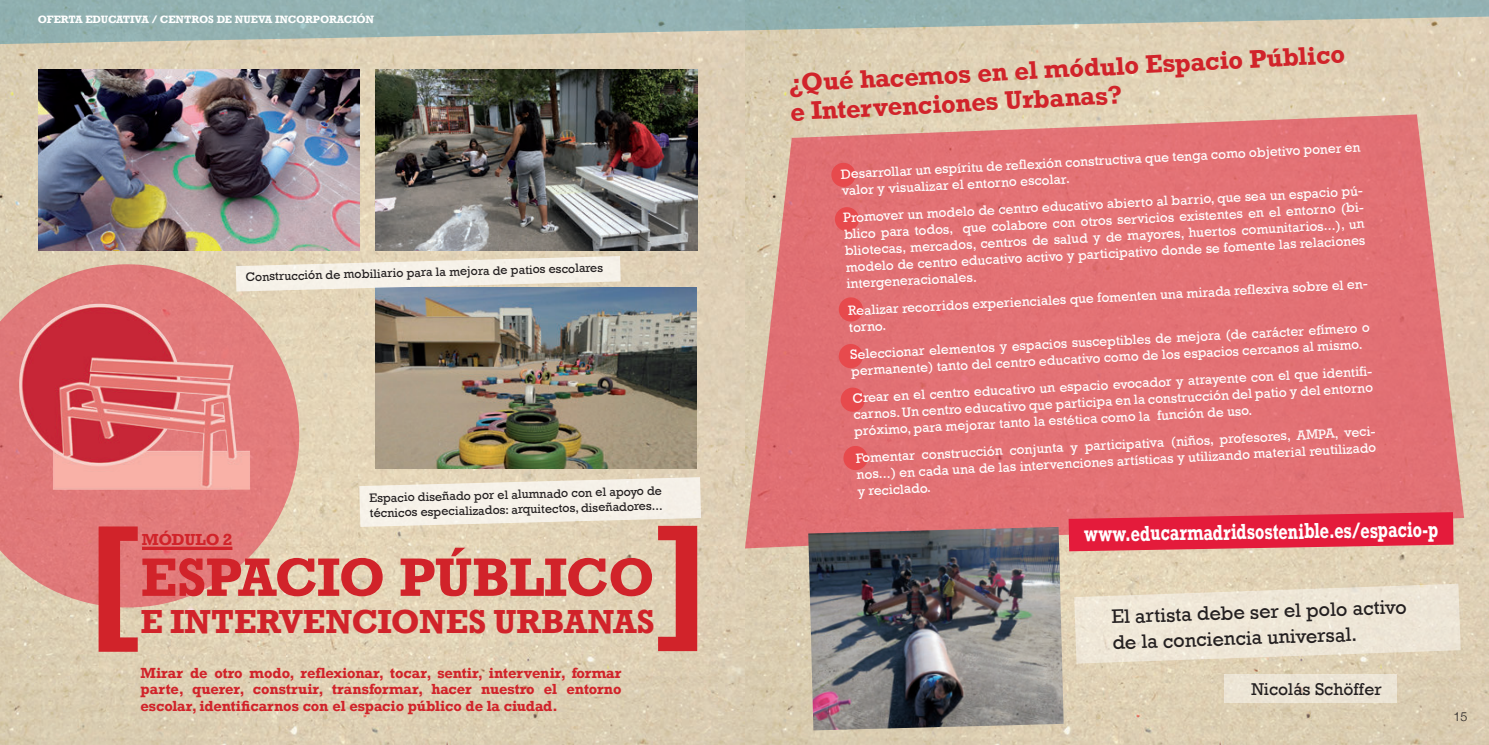
<style>
.page{position:relative;width:1489px;height:745px;background:#fff}
.page>*{position:absolute;margin:0;border:0;box-sizing:border-box;transform-origin:0 0}
.t1{font:700 130.88px "Rockwell";color:#d1232a}
.t2{font:700 50.62px "Rockwell";letter-spacing:-.015em;color:#d1232a}
.t3{font:700 31.25px "Rockwell";color:#d1232a}
.t4{font:700 23.88px/28.6px "Rockwell";color:#d1232a}
.t5{font:700 20.38px "Rockwell";color:#fff;scale:.75 1}
.t6{font:20px/25.9px "Rockwell";color:#231f20}
.t7{font:17.5px "Rockwell";color:#231f20}
.t8{font:700 15px "Rockwell";letter-spacing:-.02em;color:#d1232a}
.t9{font:13.75px/16.5px "Rockwell";color:#fff}
.t10{font:700 13.75px/16.5px "Rockwell";letter-spacing:-.005em;color:#d1232a;text-align:justify}
.t11{font:12.5px/15.1px "Rockwell";color:#231f20}
.t12{font:300 12.5px "Helvetica Neue";color:#231f20}
.t13{font:700 10px "Rockwell";letter-spacing:-.02em;color:#fff}
</style>
<div class="page">
<img style="left:0;top:44px;width:1488px;height:700px">
<svg style="left:0;top:0;width:1488px;height:44px;background:#a9bab2"></svg>
<svg style="left:745px;top:114px;width:718px;height:434px;background:#e17a7a"></svg>
<svg style="left:0;top:264px;width:299px;height:343px;background:#e1918a"></svg>
<img style="left:19px;top:299px;width:232px;height:190px">
<hr style="left:142px;top:546px;width:90px;height:3px;background:#d1232a">
<svg style="left:1068px;top:512px;width:385px;height:39px;background:#e33149"></svg>
<svg style="left:830px;top:162px;width:26px;height:25px"></svg>
<svg style="left:838px;top:296px;width:25px;height:26px"></svg>
<svg style="left:838px;top:343px;width:25px;height:25px"></svg>
<svg style="left:840px;top:386px;width:25px;height:26px"></svg>
<svg style="left:842px;top:445px;width:26px;height:25px"></svg>
<svg style="left:834px;top:206px;width:25px;height:26px"></svg>
<img style="left:39px;top:70px;width:321px;height:180px">
<img style="left:808px;top:526px;width:255px;height:204px">
<svg style="left:359px;top:477px;width:342px;height:49px;background:#f2ece0"></svg>
<img style="left:376px;top:70px;width:321px;height:180px">
<img style="left:376px;top:288px;width:321px;height:180px">
<svg style="left:236px;top:256px;width:384px;height:35px;background:#e8e3d9"></svg>
<svg style="left:1074px;top:583px;width:386px;height:80px;background:#ece3d1"></svg>
<div style="left:1223px;top:674px;width:173px;height:28px;background:#ece5d5"></div>
<p class="t13" style="left:38px;top:13px;width:338px">OFERTA EDUCATIVA / CENTROS DE NUEVA INCORPORACIÓN</p>
<p class="t11" style="left:245px;top:271px;width:359px;rotate:-2deg">Construcción de mobiliario para la mejora de patios escolares</p>
<p class="t11" style="left:369px;top:491px;width:294px;rotate:-2deg">Espacio diseñado por el alumnado con el apoyo de técnicos especializados: arquitectos, diseñadores...</p>
<h1 class="t1" style="left:653px;top:489px;width:61px">]</h1>
<h1 class="t1" style="left:83px;top:490px;width:61px">[</h1>
<p class="t8" style="left:142px;top:529px;width:92px">MÓDULO 2</p>
<h2 class="t2" style="left:141px;top:544px;width:515px">ESPACIO PÚBLICO</h2>
<h3 class="t3" style="left:141px;top:601px;width:515px">E INTERVENCIONES URBANAS</h3>
<p class="t10" style="left:141px;top:664px;width:482px">Mirar de otro modo, reflexionar, tocar, sentir, intervenir, formar parte, querer, construir, transformar, hacer nuestro el entorno escolar, identificarnos con el espacio público de la ciudad.</p>
<h3 class="t4" style="left:788px;top:68px;width:558px;rotate:-3deg">¿Qué hacemos en el módulo Espacio Público e Intervenciones Urbanas?</h3>
<p class="t9" style="left:840px;top:166px;width:521px;rotate:-3deg">Desarrollar un espíritu de reflexión constructiva que tenga como objetivo poner en valor y visualizar el entorno escolar.</p>
<p class="t9" style="left:842px;top:209px;width:523px;rotate:-3deg">Promover un modelo de centro educativo abierto al barrio, que sea un espacio pú&shy;blico para todos, que colabore con otros servicios existentes en el entorno (bi&shy;bliotecas, mercados, centros de salud y de mayores, huertos comunitarios...), un modelo de centro educativo activo y participativo donde se fomente las relaciones intergeneracionales.</p>
<p class="t9" style="left:847px;top:302px;width:523px;rotate:-3deg">Realizar recorridos experienciales que fomenten una mirada reflexiva sobre el en&shy;torno.</p>
<p class="t9" style="left:850px;top:346px;width:521px;rotate:-3deg">Seleccionar elementos y espacios susceptibles de mejora (de carácter efímero o permanente) tanto del centro educativo como de los espacios cercanos al mismo.</p>
<p class="t9" style="left:852px;top:390px;width:523px;rotate:-3deg">Crear en el centro educativo un espacio evocador y atrayente con el que identifi&shy;carnos. Un centro educativo que participa en la construcción del patio y del entorno próximo, para mejorar tanto la estética como la función de uso.</p>
<p class="t9" style="left:855px;top:450px;width:523px;rotate:-3deg">Fomentar construcción conjunta y participativa (niños, profesores, AMPA, veci&shy;nos...) en cada una de las intervenciones artísticas y utilizando material reutilizado y reciclado.</p>
<h3 class="t5" style="left:1083px;top:521px;width:474px;rotate:-1deg">www.educarmadridsostenible.es/espacio-p</h3>
<h3 class="t6" style="left:1111px;top:603px;width:296px;rotate:-2deg">El artista debe ser el polo activo de la conciencia universal.</h3>
<p class="t7" style="left:1251px;top:678px;width:132px">Nicolás Schöffer</p>
<p class="t12" style="left:1453px;top:706px;width:15px">15</p>
</div>
